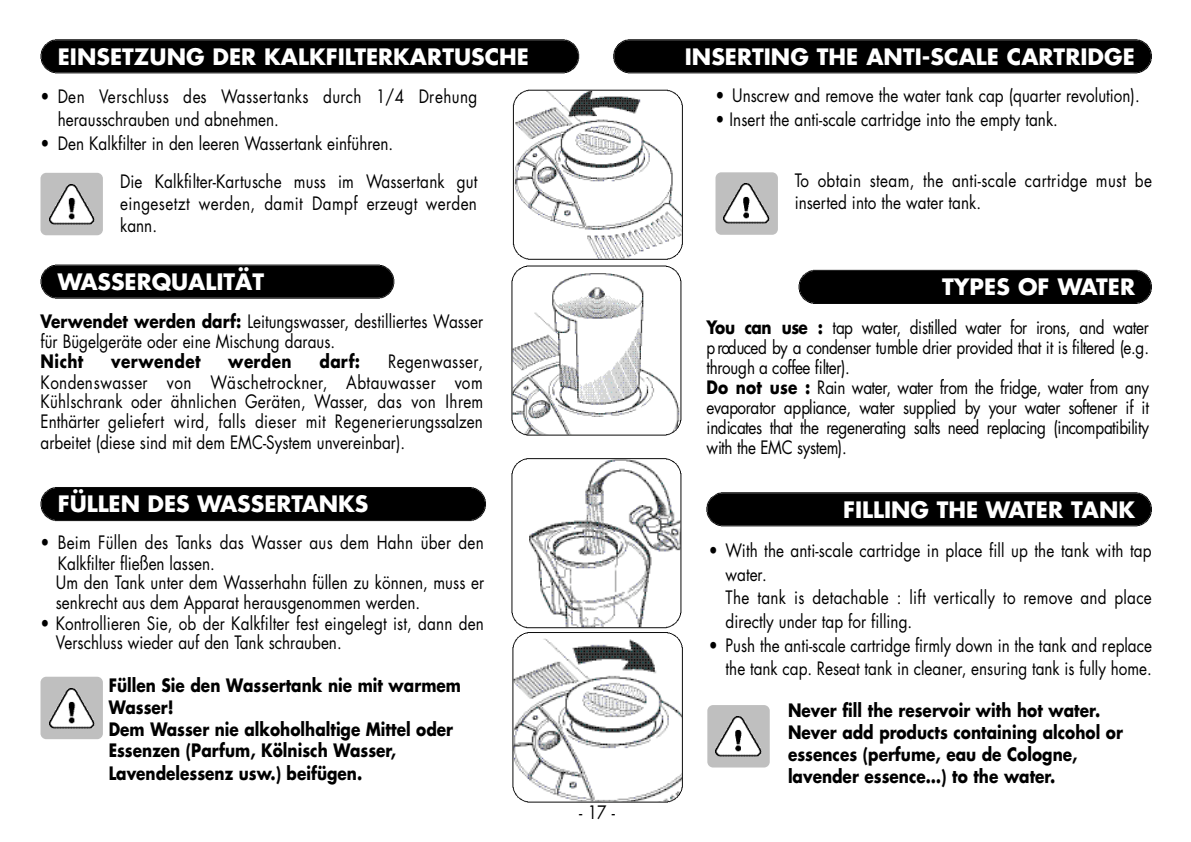
<style>
.page{position:relative;width:1191px;height:842px;background:#fff}
.page>*{position:absolute;margin:0;border:0;box-sizing:border-box;transform-origin:0 0}
.t1{font:700 22px "Futura";color:#fff}
.t2{font:18px/20px "Futura";color:#000;scale:.85 1}
.t3{font:18px/20px "Futura";letter-spacing:-.02em;color:#000;scale:.85 1}
.t4{font:700 18px/22px "Futura";color:#000;scale:.85 1}
.t5{font:18px/22px "Futura";letter-spacing:.02em;color:#000;scale:.85 1}
.t6{font:18px/22px "Futura";letter-spacing:.025em;color:#000;scale:.85 1}
.t7{font:700 18px "Futura";letter-spacing:.035em;color:#000;scale:.85 1}
.s1{font-weight:700}
</style>
<div class="page">
<svg style="left:40px;top:264px;width:354px;height:34px;background:#0c0c0c"></svg>
<svg style="left:40px;top:487px;width:446px;height:34px;background:#050505"></svg>
<svg style="left:40px;top:676px;width:63px;height:63px;background:#c0c0c0"></svg>
<img style="left:49px;top:688px;width:46px;height:40px">
<svg style="left:511px;top:458px;width:172px;height:344px"></svg>
<div style="left:40px;top:173px;width:63px;height:62px;background:#bfbfbf"></div>
<img style="left:49px;top:184px;width:46px;height:40px">
<svg style="left:511px;top:90px;width:172px;height:345px"></svg>
<div style="left:798px;top:270px;width:354px;height:34px;background:#000"></div>
<svg style="left:706px;top:492px;width:446px;height:34px;background:#090909"></svg>
<svg style="left:707px;top:705px;width:63px;height:62px;background:#bfbfbf"></svg>
<img style="left:716px;top:716px;width:45px;height:40px">
<svg style="left:715px;top:172px;width:63px;height:63px;background:#c1c1c1"></svg>
<img style="left:724px;top:184px;width:45px;height:40px">
<svg style="left:40px;top:39px;width:539px;height:34px;background:#080808"></svg>
<svg style="left:613px;top:39px;width:539px;height:34px;background:#080808"></svg>
<p class="t1" style="left:58px;top:46px;width:473px">EINSETZUNG DER KALKFILTERKARTUSCHE</p>
<p class="t1" style="left:685px;top:46px;width:451px">INSERTING THE ANTI-SCALE CARTRIDGE</p>
<p class="t2" style="left:58px;top:86px;width:495px;line-height:23.6px;text-indent:-17px">• Den Verschluss des Wa sse rtanks durch 1/4 Dre h u n g herausschrauben und abnehmen.</p>
<p class="t2" style="left:120px;top:126px;width:422px;line-height:38px;text-indent:-80px">• Den Kalkfilter in den leeren Wassertank einführen.<br>Die Kalkfilter-K a rtusche muss im Wa sse rtank gut</p>
<p class="t6" style="left:120px;top:194px;width:421px">eingesetzt werden, damit Dampf erzeugt werden kann.</p>
<p class="t1" style="left:58px;top:272px;width:208px">WASSERQUALITÄT</p>
<p class="t2" style="left:40px;top:313px;width:522px"><span class="s1">Verwendet werden darf:</span> Leitungswasser, destilliertes Wasser für Bügelgeräte oder eine Mischung daraus.</p>
<p class="t4" style="left:40px;top:352px;width:52px">Nicht</p>
<p class="t7" style="left:111px;top:353px;width:107px">verwendet</p>
<p class="t4" style="left:228px;top:352px;width:76px">werden</p>
<p class="t4" style="left:319px;top:352px;width:49px">darf:</p>
<p class="t2" style="left:40px;top:353px;width:522px;text-align:justify;text-indent:348px">R e g e n w a sse r, Kondenswasser von Wäschetro c k n e r, Abtauwasser vom Kühlschrank oder ähnlichen Geräten, Wasser, das von Ihrem Enthärter geliefert wird, falls dieser mit Regenerierungssalzen arbeitet (diese sind mit dem EMC-System unvereinbar).</p>
<p class="t1" style="left:58px;top:494px;width:312px">FÜLLEN DES WASSERTANKS</p>
<p class="t2" style="left:56px;top:534px;width:505px;text-indent:-15px">• Beim Füllen des Tanks das Wasser aus dem Hahn über den Kalkfilter fließen lassen.<br>Um den Tank unter dem Wasserhahn füllen zu können, muss er senkrecht aus dem Apparat herausgenommen werden.</p>
<p class="t2" style="left:56px;top:614px;width:505px;text-indent:-15px">• Kontrollieren Sie, ob der Kalkfilter fest eingelegt ist, dann den<br>Verschluss wieder auf den Tank schrauben.</p>
<p class="t4" style="left:109px;top:675px;width:416px">Füllen Sie den Wassertank nie mit warmem<br>Wasser!<br>Dem Wasser nie alkoholhaltige Mittel oder<br>Essenzen (Parfum, Kölnisch Wasser,<br>Lavendelessenz usw.) beifügen.</p>
<p class="t2" style="left:579px;top:804px;width:44px">-17-</p>
<p class="t2" style="left:715px;top:87px;width:501px">• Unscrew and remove the water tank cap (quarter revolution).</p>
<p class="t2" style="left:715px;top:111px;width:404px">• Insert the anti-scale cartridge into the empty tank.</p>
<p class="t5" style="left:795px;top:171px;width:422px">To obtain steam, the anti-scale cartridge must be inserted into the water tank.</p>
<p class="t1" style="left:942px;top:277px;width:194px">TYPES OF WATER</p>
<p class="t3" style="left:706px;top:318px;width:522px"><span class="s1">You can use :</span> tap water, distilled water for irons, and water p roduced by a condenser tumble drier provided that it is filtered (e.g. th rough a coffee filter).<br><span class="s1">Do not use :</span> Rain water, water from the fridge, water from any evaporator appliance, water supplied by your water softener if it indicates that the regenerating salts need replacing (incompatibility with the EMC system).</p>
<p class="t1" style="left:843px;top:499px;width:293px">FILLING THE WATER TANK</p>
<p class="t2" style="left:725px;top:540px;width:503px;line-height:23.6px;text-indent:-17px">• With the anti-scale cartridge in place fill up the tank with tap water.<br>The tank is detachable : lift vertically to remove and place directly under tap for filling.</p>
<p class="t2" style="left:709px;top:634px;width:523px;line-height:23.6px;text-align:right">• Push the anti-scale cartridge firmly down in the tank and replace the tank cap. Reseat tank in cleaner, ensuring tank is fully home.</p>
<p class="t4" style="left:788px;top:700px;width:395px">Never fill the reservoir with hot water.<br>Never add products containing alcohol or essences (perfume, eau de Cologne, lavender essence…) to the water.</p>
</div>
